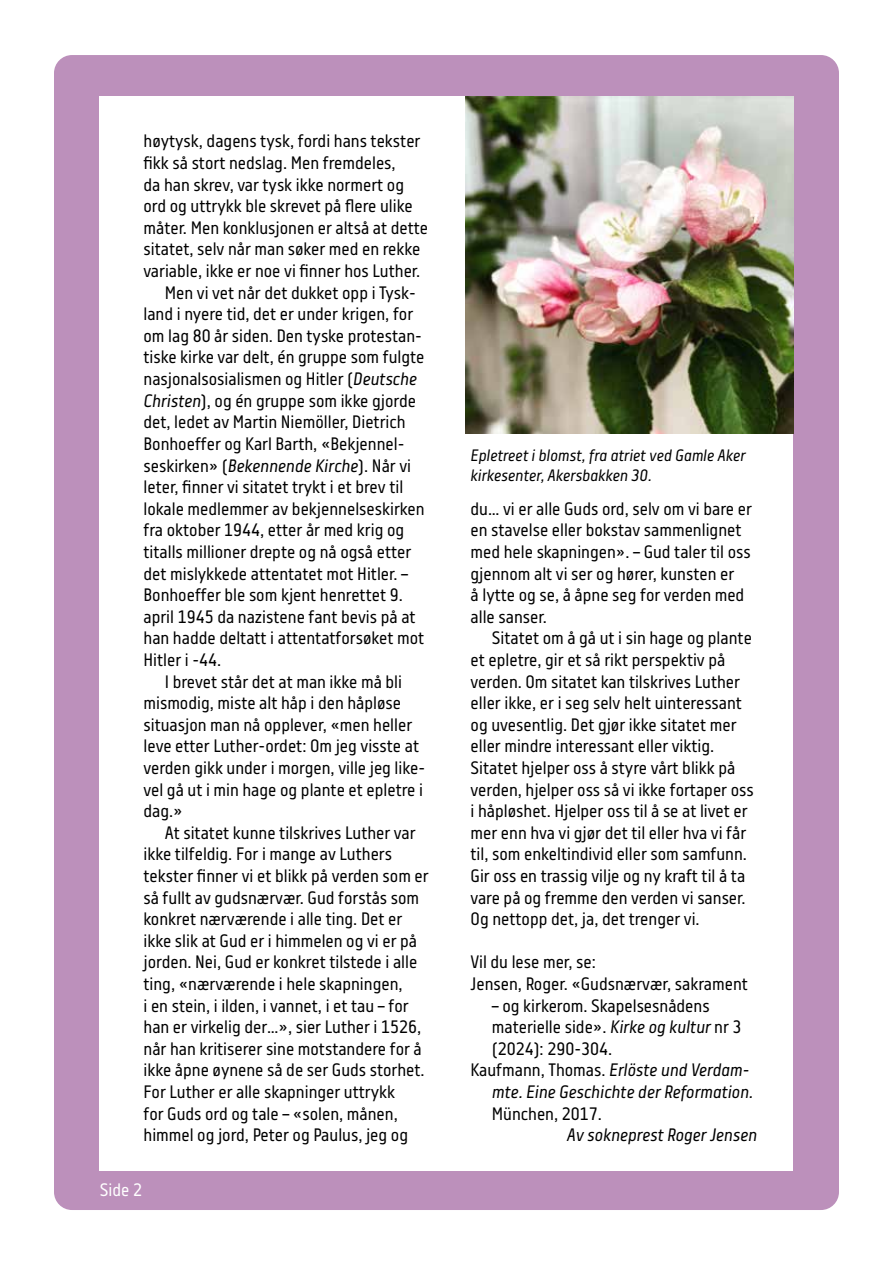
<style>
.page{position:relative;width:893px;height:1263px;background:#fff}
.page>*{position:absolute;margin:0;border:0;box-sizing:border-box;transform-origin:0 0}
.t1{font:18px/21.6px "Centima";color:#000}
.t2{font:italic 18px "Centima";color:#000}
.t3{font:18px "Centima";color:#fff}
.t4{font:italic 16.5px/19.8px "Centima";color:#000}
.s1{font-style:italic}
.s2{font-style:normal}
</style>
<div class="page">
<div style="left:54px;top:55px;width:785px;height:1155px;background:#bc90bb;border-radius:18px"></div>
<div style="left:100px;top:97px;width:693px;height:1074px;background:#fff"></div>
<img style="left:466px;top:96px;width:327px;height:338px">
<p class="t1" style="left:143px;top:131px;width:278px">høytysk, dagens tysk, fordi hans tekster</p>
<p class="t1" style="left:143px;top:152px;width:254px">fikk så stort nedslag. Men fremdeles,</p>
<p class="t1" style="left:143px;top:174px;width:262px">da han skrev, var tysk ikke normert og</p>
<p class="t1" style="left:143px;top:196px;width:271px">ord og uttrykk ble skrevet på flere ulike</p>
<p class="t1" style="left:143px;top:217px;width:286px">måter. Men konklusjonen er altså at dette</p>
<p class="t1" style="left:143px;top:239px;width:278px">sitatet, selv når man søker med en rekke</p>
<p class="t1" style="left:143px;top:260px;width:278px">variable, ikke er noe vi finner hos Luther.</p>
<p class="t1" style="left:165px;top:282px;width:253px">Men vi vet når det dukket opp i Tysk-</p>
<p class="t1" style="left:143px;top:304px;width:271px">land i nyere tid, det er under krigen, for</p>
<p class="t1" style="left:143px;top:325px;width:280px">om lag 80 år siden. Den tyske protestan-</p>
<p class="t1" style="left:143px;top:347px;width:282px">tiske kirke var delt, én gruppe som fulgte</p>
<p class="t1" style="left:143px;top:368px;width:275px">nasjonalsosialismen og Hitler (<span class="s1">Deutsche</span></p>
<p class="t1" style="left:143px;top:390px;width:274px"><span class="s1">Christen</span>), og én gruppe som ikke gjorde</p>
<p class="t1" style="left:143px;top:412px;width:264px">det, ledet av Martin Niemöller, Dietrich</p>
<p class="t1" style="left:143px;top:433px;width:262px">Bonhoeffer og Karl Barth, «Bekjennel-</p>
<p class="t1" style="left:143px;top:455px;width:269px">seskirken» (<span class="s1">Bekennende Kirche</span>). Når vi</p>
<p class="t1" style="left:143px;top:476px;width:261px">leter, finner vi sitatet trykt i et brev til</p>
<p class="t1" style="left:143px;top:498px;width:283px">lokale medlemmer av bekjennelseskirken</p>
<p class="t1" style="left:143px;top:520px;width:262px">fra oktober 1944, etter år med krig og</p>
<p class="t1" style="left:143px;top:541px;width:269px">titalls millioner drepte og nå også etter</p>
<p class="t1" style="left:143px;top:563px;width:266px">det mislykkede attentatet mot Hitler. –</p>
<p class="t1" style="left:143px;top:584px;width:261px">Bonhoeffer ble som kjent henrettet 9.</p>
<p class="t1" style="left:143px;top:606px;width:274px">april 1945 da nazistene fant bevis på at</p>
<p class="t1" style="left:143px;top:628px;width:282px">han hadde deltatt i attentatforsøket mot</p>
<p class="t1" style="left:143px;top:649px;width:79px">Hitler i -44.</p>
<p class="t1" style="left:165px;top:671px;width:239px">I brevet står det at man ikke må bli</p>
<p class="t1" style="left:143px;top:692px;width:259px">mismodig, miste alt håp i den håpløse</p>
<p class="t1" style="left:143px;top:714px;width:270px">situasjon man nå opplever, «men heller</p>
<p class="t1" style="left:143px;top:736px;width:277px">leve etter Luther-ordet: Om jeg visste at</p>
<p class="t1" style="left:143px;top:757px;width:283px">verden gikk under i morgen, ville jeg like-</p>
<p class="t1" style="left:143px;top:779px;width:281px">vel gå ut i min hage og plante et epletre i</p>
<p class="t1" style="left:143px;top:800px;width:41px">dag.»</p>
<p class="t1" style="left:165px;top:822px;width:252px">At sitatet kunne tilskrives Luther var</p>
<p class="t1" style="left:143px;top:844px;width:250px">ikke tilfeldig. For i mange av Luthers</p>
<p class="t1" style="left:143px;top:865px;width:287px">tekster finner vi et blikk på verden som er</p>
<p class="t1" style="left:143px;top:887px;width:277px">så fullt av gudsnærvær. Gud forstås som</p>
<p class="t1" style="left:143px;top:908px;width:260px">konkret nærværende i alle ting. Det er</p>
<p class="t1" style="left:143px;top:930px;width:275px">ikke slik at Gud er i himmelen og vi er på</p>
<p class="t1" style="left:143px;top:952px;width:275px">jorden. Nei, Gud er konkret tilstede i alle</p>
<p class="t1" style="left:143px;top:973px;width:261px">ting, «nærværende i hele skapningen,</p>
<p class="t1" style="left:143px;top:995px;width:267px">i en stein, i ilden, i vannet, i et tau – for</p>
<p class="t1" style="left:143px;top:1016px;width:279px">han er virkelig der…», sier Luther i 1526,</p>
<p class="t1" style="left:143px;top:1038px;width:280px">når han kritiserer sine motstandere for å</p>
<p class="t1" style="left:143px;top:1060px;width:283px">ikke åpne øynene så de ser Guds storhet.</p>
<p class="t1" style="left:143px;top:1081px;width:253px">For Luther er alle skapninger uttrykk</p>
<p class="t1" style="left:143px;top:1103px;width:256px">for Guds ord og tale – «solen, månen,</p>
<p class="t1" style="left:143px;top:1124px;width:266px">himmel og jord, Peter og Paulus, jeg og</p>
<p class="t3" style="left:100px;top:1179px;width:44px">Side 2</p>
<p class="t4" style="left:471px;top:446px;width:276px">Epletreet i blomst, fra atriet ved Gamle Aker kirkesenter, Akersbakken 30.</p>
<p class="t1" style="left:471px;top:498px;width:283px">du… vi er alle Guds ord, selv om vi bare er en stavelse eller bokstav sammenlignet med hele skapningen». – Gud taler til oss gjennom alt vi ser og hører, kunsten er<br>å lytte og se, å åpne seg for verden med alle sanser.</p>
<p class="t1" style="left:471px;top:628px;width:285px;text-indent:21px">Sitatet om å gå ut i sin hage og plante et epletre, gir et så rikt perspektiv på verden. Om sitatet kan tilskrives Luther eller ikke, er i seg selv helt uinteressant og uvesentlig. Det gjør ikke sitatet mer eller mindre interessant eller viktig.<br>Sitatet hjelper oss å styre vårt blikk på verden, hjelper oss så vi ikke fortaper oss i håpløshet. Hjelper oss til å se at livet er mer enn hva vi gjør det til eller hva vi får til, som enkeltindivid eller som samfunn.<br>Gir oss en trassig vilje og ny kraft til å ta vare på og fremme den verden vi sanser.<br>Og nettopp det, ja, det trenger vi.</p>
<p class="t1" style="left:471px;top:952px;width:279px">Vil du lese mer, se:<br>Jensen, Roger. «Gudsnærvær, sakrament</p>
<p class="t1" style="left:492px;top:995px;width:219px">– og kirkerom. Skapelsesnådens</p>
<p class="t1" style="left:492px;top:1016px;width:251px">materielle side». <span class="s1">Kirke og kultur</span> nr 3</p>
<p class="t1" style="left:492px;top:1038px;width:122px">(2024): 290-304.</p>
<p class="t2" style="left:471px;top:1060px;width:280px"><span class="s2">Kaufmann, Thomas.</span> Erlöste und Verdam-</p>
<p class="t2" style="left:492px;top:1082px;width:263px">mte. Eine Geschichte der Reformation.</p>
<p class="t1" style="left:492px;top:1103px;width:112px">München, 2017.</p>
<p class="t2" style="left:567px;top:1125px;width:192px">Av sokneprest Roger Jensen</p>
</div>
